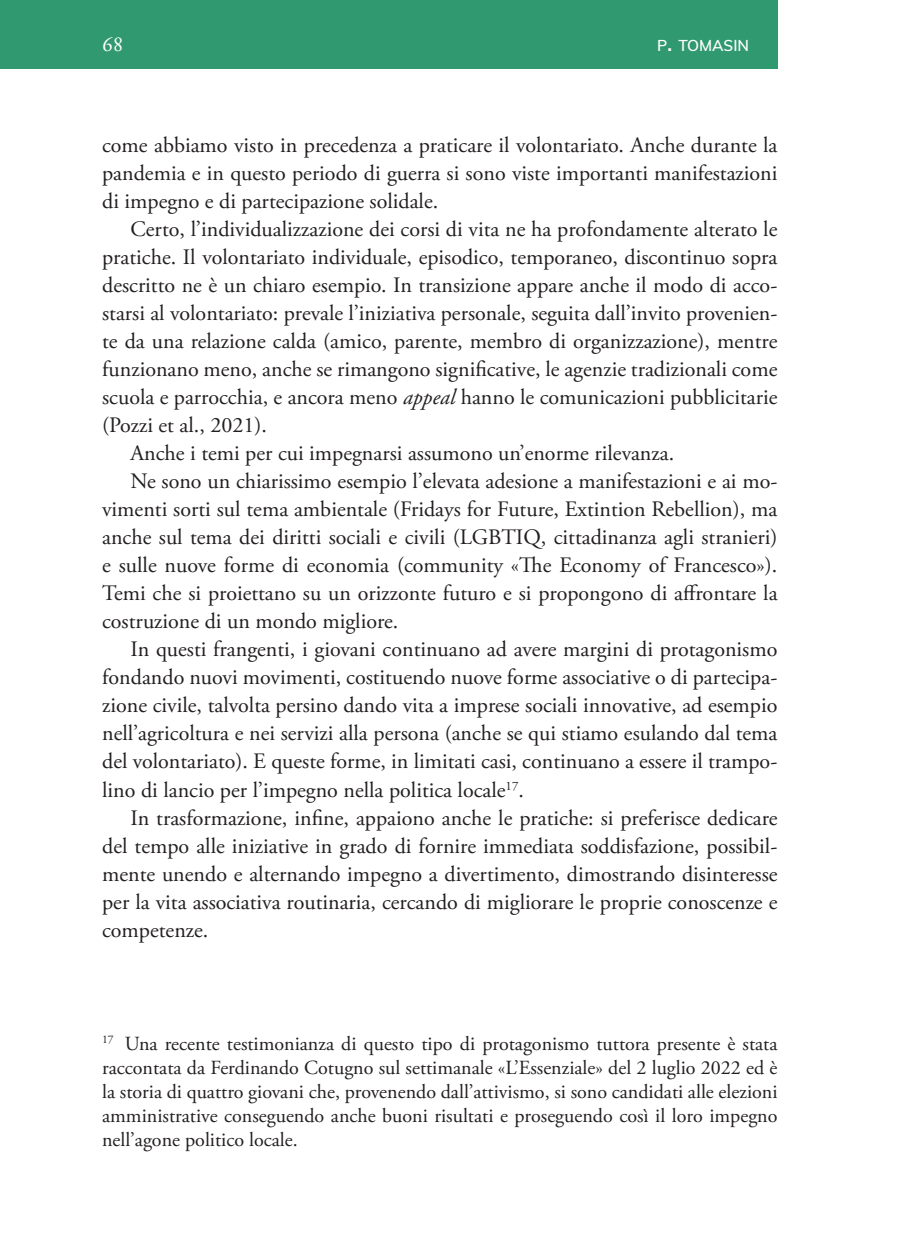
<style>
.page{position:relative;width:908px;height:1248px;background:#fff}
.page>*{position:absolute;margin:0;border:0;box-sizing:border-box;transform-origin:0 0}
.testo{font:22px/28px "Adobe Garamond Pro";color:#231f20;text-align:justify}
.t1{font:22px "Adobe Garamond Pro";color:#fff}
.testo_nota{font:20px/24px "Adobe Garamond Pro";color:#231f20;text-align:justify}
.t2{font:600 15.4px "Muli";color:#fff}
.s1{font-size:22px}
.s2{font-style:italic}
</style>
<div class="page">
<div style="left:0;top:0;width:777px;height:68px;background:#319970"></div>
<p class="t1" style="left:102px;top:30px;width:23px">68</p>
<p class="t2" style="left:657px;top:34px;width:93px">P<span class="s1">.</span> TOMASIN</p>
<p class="testo" style="left:102px;top:132px;width:676px">come abbiamo visto in precedenza a praticare il volontariato. Anche durante la pandemia e in questo periodo di guerra si sono viste importanti manifestazioni di impegno e di partecipazione solidale.</p>
<p class="testo" style="left:102px;top:216px;width:676px;text-indent:28px">Certo, l’individualizzazione dei corsi di vita ne ha profondamente alterato le pratiche. Il volontariato individuale, episodico, temporaneo, discontinuo sopra descritto ne è un chiaro esempio. In transizione appare anche il modo di acco&shy;starsi al volontariato: prevale l’iniziativa personale, seguita dall’invito provenien&shy;te da una relazione calda (amico, parente, membro di organizzazione), mentre funzionano meno, anche se rimangono significative, le agenzie tradizionali come scuola e parrocchia, e ancora meno <span class="s2">appeal</span> hanno le comunicazioni pubblicitarie (Pozzi et al., 2021).</p>
<p class="testo" style="left:130px;top:440px;width:545px">Anche i temi per cui impegnarsi assumono un’enorme rilevanza.</p>
<p class="testo" style="left:102px;top:468px;width:676px;text-indent:28px">Ne sono un chiarissimo esempio l’elevata adesione a manifestazioni e ai mo&shy;vimenti sorti sul tema ambientale (Fridays for Future, Extintion Rebellion), ma anche sul tema dei diritti sociali e civili (LGBTIQ, cittadinanza agli stranieri) e sulle nuove forme di economia (community «The Economy of Francesco»).<br>Temi che si proiettano su un orizzonte futuro e si propongono di affrontare la costruzione di un mondo migliore.</p>
<p class="testo" style="left:102px;top:636px;width:676px;text-indent:28px">In questi frangenti, i giovani continuano ad avere margini di protagonismo fondando nuovi movimenti, costituendo nuove forme associative o di partecipa&shy;zione civile, talvolta persino dando vita a imprese sociali innovative, ad esempio nell’agricoltura e nei servizi alla persona (anche se qui stiamo esulando dal tema del volontariato). E queste forme, in limitati casi, continuano a essere il trampo&shy;lino di lancio per l’impegno nella politica locale<sup>17</sup>.</p>
<p class="testo" style="left:102px;top:805px;width:676px;text-indent:28px">In trasformazione, infine, appaiono anche le pratiche: si preferisce dedicare del tempo alle iniziative in grado di fornire immediata soddisfazione, possibil&shy;mente unendo e alternando impegno a divertimento, dimostrando disinteresse per la vita associativa routinaria, cercando di migliorare le proprie conoscenze e competenze.</p>
<p class="testo_nota" style="left:102px;top:1032px;width:676px"><sup>17</sup> Una recente testimonianza di questo tipo di protagonismo tuttora presente è stata raccontata da Ferdinando Cotugno sul settimanale «L’Essenziale» del 2 luglio 2022 ed è la storia di quattro giovani che, provenendo dall’attivismo, si sono candidati alle elezioni amministrative conseguendo anche buoni risultati e proseguendo così il loro impegno nell’agone politico locale.</p>
</div>
